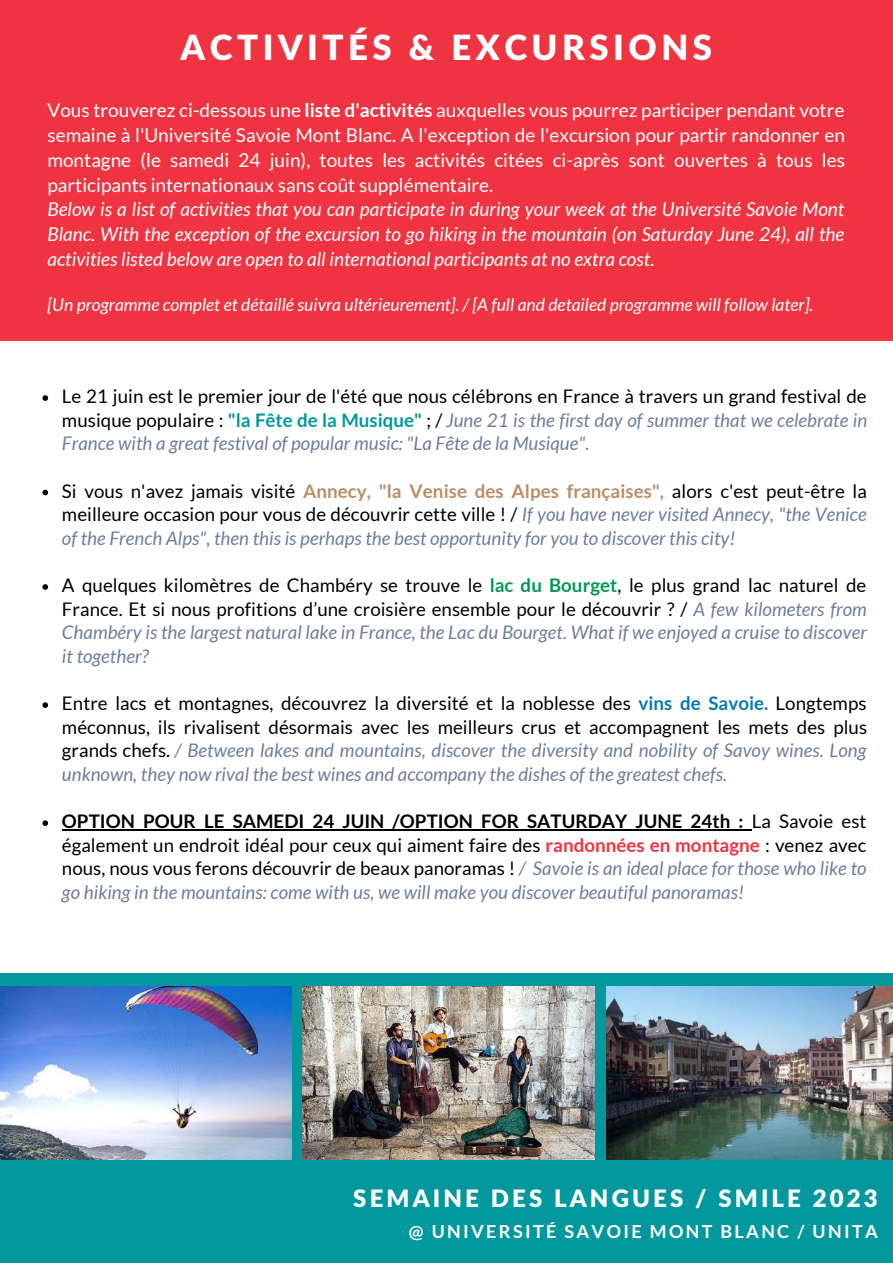
<style>
.page{position:relative;width:893px;height:1264px;background:#fff}
.page>*{position:absolute;margin:0;border:0;box-sizing:border-box;transform-origin:0 0}
.t1{font:900 34.65px "Lato Latin";letter-spacing:.13em;color:#fff}
.t2{font:900 24px "Lato Latin";letter-spacing:.13em;color:#fff}
.t3{font:19.05px/24.8px "Lato";color:#fff;text-align:justify}
.t4{font:italic 19.05px/24.8px "Lato";color:#fff;text-align:justify}
.t5{font:18.75px/23.5px "Lato";color:#000;text-align:justify}
.t6{font:italic 18.75px/23.5px "Lato";color:#6f7f9a;text-align:justify}
.t7{font:700 18px "Lato";letter-spacing:.13em;color:#fff}
.t8{font:italic 17.55px "Lato";color:#fff}
.s1{font-weight:700}
.s2{font-style:normal;color:#000}
.s3{font-weight:700;font-style:normal;color:#03989e}
.s4{font-weight:700;font-style:normal;color:#ba8e66}
.s5{font-weight:700;color:#009956}
.s6{font-style:italic;color:#6f7f9a}
.s7{font-weight:700;color:#057bb0}
.s8{font-weight:700;color:#ef3340}
</style>
<div class="page">
<div style="left:0;top:0;width:892px;height:340px;background:#ef3340"></div>
<div style="left:0;top:973px;width:892px;height:289px;background:#03989e"></div>
<img style="left:0;top:986px;width:291px;height:173px">
<img style="left:302px;top:986px;width:293px;height:173px">
<img style="left:606px;top:986px;width:286px;height:173px">
<svg style="left:42px;top:395px;width:6px;height:6px"></svg>
<svg style="left:42px;top:489px;width:6px;height:6px"></svg>
<svg style="left:42px;top:584px;width:6px;height:6px"></svg>
<svg style="left:42px;top:702px;width:6px;height:6px"></svg>
<svg style="left:42px;top:820px;width:6px;height:6px"></svg>
<hr style="left:62px;top:829px;width:689px;height:1px;background:#000">
<h1 class="t1" style="left:180px;top:32px;width:533px">ACTIVITÉS &amp; EXCURSIONS</h1>
<p class="t3" style="left:47px;top:98px;width:798px">Vous trouverez ci-dessous une <span class="s1">liste d'activités</span> auxquelles vous pourrez participer pendant votre semaine à l'Université Savoie Mont Blanc. A l'exception de l'excursion pour partir randonner en montagne (le samedi 24 juin), toutes les activités citées ci-après sont ouvertes à tous les participants internationaux sans coût supplémentaire.</p>
<p class="t4" style="left:47px;top:196px;width:798px">Below is a list of activities that you can participate in during your week at the Université Savoie Mont Blanc. With the exception of the excursion to go hiking in the mountain (on Saturday June 24), all the activities listed below are open to all international participants at no extra cost.</p>
<p class="t8" style="left:47px;top:293px;width:767px">[Un programme complet et détaillé suivra ultérieurement]. / [A full and detailed programme will follow later].</p>
<p class="t6" style="left:62px;top:384px;width:806px"><span class="s2">Le 21 juin est le premier jour de l'été que nous célébrons en France à travers un grand festival de musique populaire :</span> <span class="s3">"la Fête de la Musique"</span> <span class="s2">; /</span> June 21 is the first day of summer that we celebrate in France with a great festival of popular music: "La Fête de la Musique".</p>
<p class="t6" style="left:62px;top:478px;width:806px"><span class="s2">Si vous n'avez jamais visité</span> <span class="s4">Annecy, "la Venise des Alpes françaises",</span> <span class="s2">alors c'est peut-être la meilleure occasion pour vous de découvrir cette ville ! /</span> If you have never visited Annecy, "the Venice of the French Alps", then this is perhaps the best opportunity for you to discover this city!</p>
<p class="t5" style="left:62px;top:573px;width:806px">A quelques kilomètres de Chambéry se trouve le <span class="s5">lac du Bourget</span>, le plus grand lac naturel de France. Et si nous profitions d’une croisière ensemble pour le découvrir ? / <span class="s6">A few kilometers from Chambéry is the largest natural lake in France, the Lac du Bourget. What if we enjoyed a cruise to discover it together?</span></p>
<p class="t5" style="left:62px;top:691px;width:806px">Entre lacs et montagnes, découvrez la diversité et la noblesse des <span class="s7">vins de Savoie.</span> Longtemps méconnus, ils rivalisent désormais avec les meilleurs crus et accompagnent les mets des plus grands chefs. <span class="s6">/ Between lakes and mountains, discover the diversity and nobility of Savoy wines. Long unknown, they now rival the best wines and accompany the dishes of the greatest chefs.</span></p>
<p class="t5" style="left:62px;top:809px;width:806px"><span class="s1">OPTION POUR LE SAMEDI 24 JUIN /OPTION FOR SATURDAY JUNE 24th :</span> La Savoie est également un endroit idéal pour ceux qui aiment faire des <span class="s8">randonnées en montagne</span> : venez avec nous, nous vous ferons découvrir de beaux panoramas ! <span class="s6">/ Savoie is an ideal place for those who like to go hiking in the mountains: come with us, we will make you discover beautiful panoramas!</span></p>
<p class="t2" style="left:353px;top:1187px;width:526px">SEMAINE DES LANGUES / SMILE 2023</p>
<p class="t7" style="left:409px;top:1219px;width:470px">@ UNIVERSITÉ SAVOIE MONT BLANC / UNITA</p>
</div>
